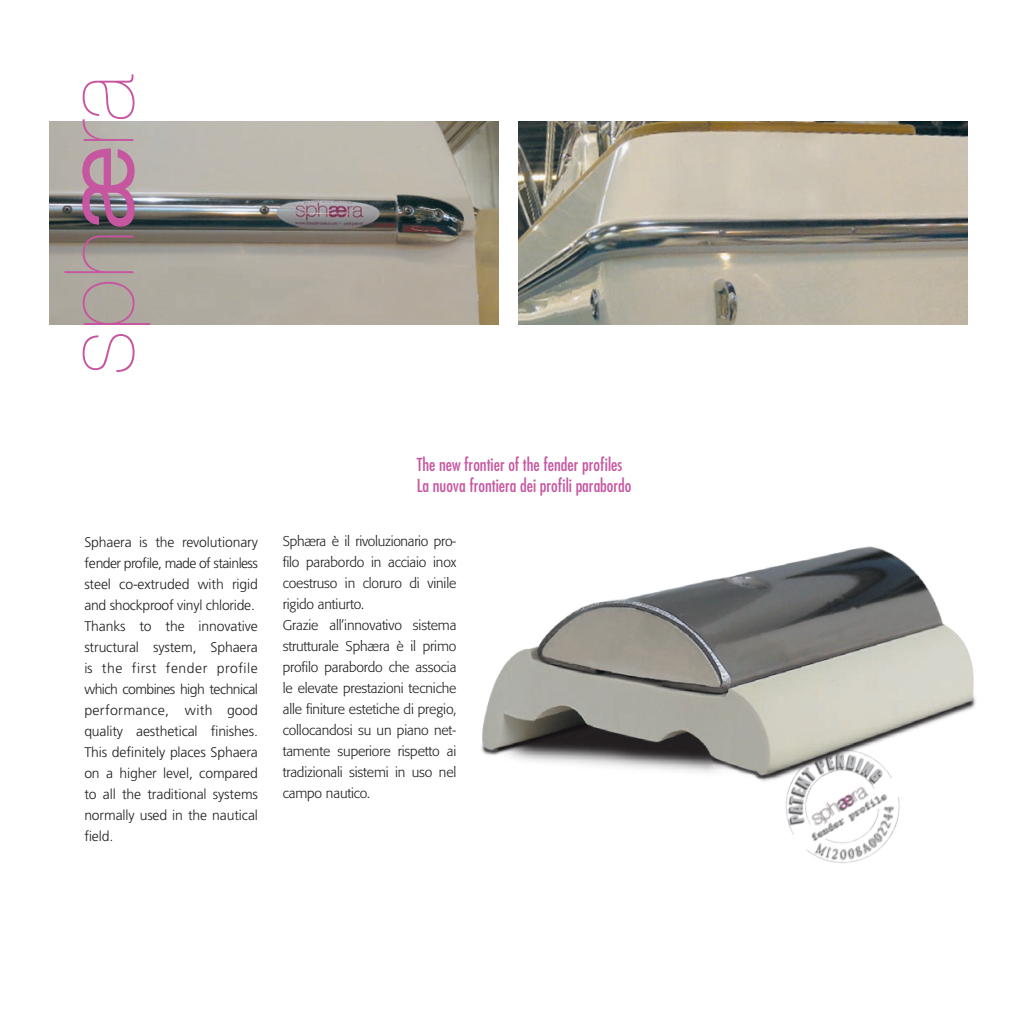
<style>
.page{position:relative;width:1017px;height:1017px;background:#fff}
.page>*{position:absolute;margin:0;border:0;box-sizing:border-box;transform-origin:0 0}
.t1{font:condensed 17.5px/21px "Futura";color:#c656a0}
.t2{font:300 14px/21px "Frutiger";letter-spacing:-.01em;color:#231f20}
.t3{font:300 14px/21px "Formata";letter-spacing:-.01em;color:#231f20}
</style>
<div class="page">
<img style="left:785px;top:796px;width:115px;height:67px">
<img style="left:518px;top:122px;width:449px;height:203px">
<img style="left:50px;top:122px;width:449px;height:203px">
<img style="left:481px;top:546px;width:495px;height:250px">
<svg style="left:83px;top:334px;width:52px;height:38px"></svg>
<svg style="left:83px;top:282px;width:67px;height:43px;background:#b09d9e"></svg>
<svg style="left:64px;top:235px;width:69px;height:38px;background:#9e8d8c"></svg>
<svg style="left:82px;top:149px;width:53px;height:78px;background:#ab7497"></svg>
<svg style="left:82px;top:74px;width:53px;height:67px"></svg>
<p class="t1" style="left:417px;top:453px;width:216px">The new frontier of the fender profiles<br>La nuova frontiera dei profili parabordo</p>
<p class="t2" style="left:84px;top:531px;width:175px">Sphaera is the revolutionary fender profile, made of stainless steel co-extruded with rigid and shockproof vinyl chloride.<br>Thanks to the innovative structural system, Sphaera is the first fender profile which combines high technical performance, with good quality aesthetical finishes.<br>This definitely places Sphaera on a higher level, compared to all the traditional systems normally used in the nautical field.</p>
<p class="t3" style="left:283px;top:531px;width:175px">Sphæra è il rivoluzionario pro&shy;filo parabordo in acciaio inox coestruso in cloruro di vinile rigido antiurto.<br>Grazie all’innovativo sistema strutturale Sphæra è il primo profilo parabordo che associa le elevate prestazioni tecniche alle finiture estetiche di pregio, collocandosi su un piano net&shy;tamente superiore rispetto ai tradizionali sistemi in uso nel campo nautico.</p>
</div>
